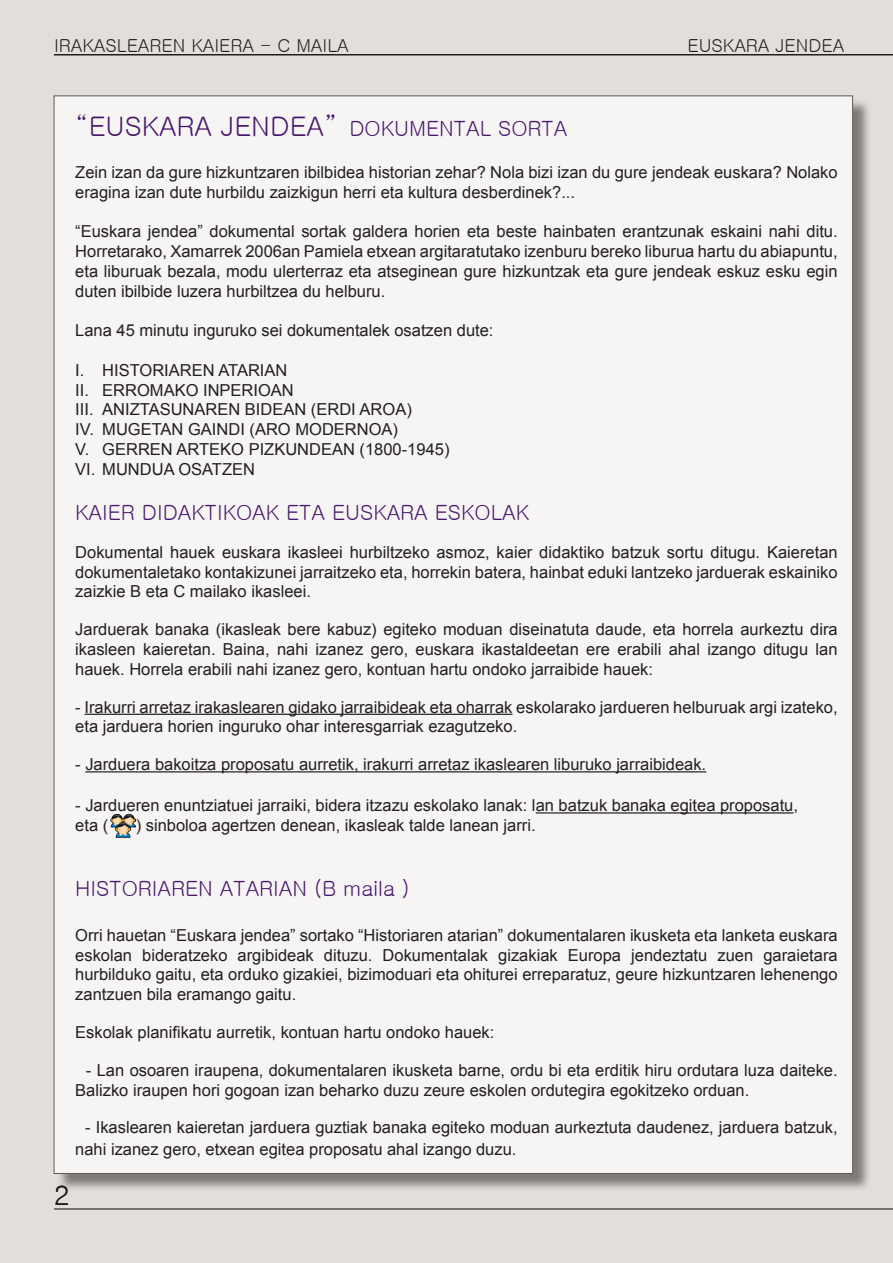
<style>
.page{position:relative;width:893px;height:1263px;background:#e2ded9}
.page>*{position:absolute;margin:0;border:0;box-sizing:border-box;transform-origin:0 0}
.t1{font:27px "Gulim";color:#48166d}
.t2{font:27px "Gulim";color:#231f20}
.t3{font:21px "Gulim";color:#48166d}
.t4{font:18px "Gulim";color:#231f20}
.t5{font:16.5px/19.8px "Arial";color:#231f20}
.s1{font-size:21px}
</style>
<div class="page">
<hr style="left:54px;top:1208px;width:839px;height:1px;background:#231f20">
<hr style="left:54px;top:54px;width:839px;height:2px;background:#231f20">
<div style="left:56px;top:98px;width:815px;height:1094px;background:#231f20;opacity:.75"></div>
<div style="left:54px;top:96px;width:799px;height:1077px;background:#f6f5f3"></div>
<hr style="left:85px;top:714px;width:427px;height:1px;background:#231f20">
<hr style="left:85px;top:771px;width:621px;height:1px;background:#231f20">
<hr style="left:536px;top:812px;width:257px;height:1px;background:#231f20">
<img style="left:111px;top:813px;width:24px;height:24px">
<p class="t4" style="left:54px;top:36px;width:296px">IRAKASLEAREN KAIERA - C MAILA</p>
<p class="t4" style="left:687px;top:36px;width:158px">EUSKARA JENDEA</p>
<p class="t1" style="left:75px;top:113px;width:494px">“EUSKARA JENDEA” <span class="s1">DOKUMENTAL SORTA</span></p>
<p class="t5" style="left:75px;top:162px;width:764px">Zein izan da gure hizkuntzaren ibilbidea historian zehar? Nola bizi izan du gure jendeak euskara? Nolako eragina izan dute hurbildu zaizkigun herri eta kultura desberdinek?...</p>
<p class="t5" style="left:75px;top:222px;width:764px;text-align:justify">“Euskara jendea” dokumental sortak galdera horien eta beste hainbaten erantzunak eskaini nahi ditu.<br>Horretarako, Xamarrek 2006an Pamiela etxean argitaratutako izenburu bereko liburua hartu du abiapuntu, eta liburuak bezala, modu ulerterraz eta atseginean gure hizkuntzak eta gure jendeak eskuz esku egin duten ibilbide luzera hurbiltzea du helburu.</p>
<p class="t5" style="left:75px;top:321px;width:420px">Lana 45 minutu inguruko sei dokumentalek osatzen dute:</p>
<p class="t5" style="left:75px;top:360px;width:214px">I. HISTORIAREN ATARIAN</p>
<p class="t5" style="left:75px;top:380px;width:220px">II. ERROMAKO INPERIOAN</p>
<p class="t5" style="left:75px;top:400px;width:338px">III. ANIZTASUNAREN BIDEAN (ERDI AROA)</p>
<p class="t5" style="left:75px;top:420px;width:324px">IV. MUGETAN GAINDI (ARO MODERNOA)</p>
<p class="t5" style="left:75px;top:440px;width:376px">V. GERREN ARTEKO PIZKUNDEAN (1800-1945)</p>
<p class="t5" style="left:75px;top:459px;width:181px">VI. MUNDUA OSATZEN</p>
<p class="t3" style="left:75px;top:502px;width:455px">KAIER DIDAKTIKOAK ETA EUSKARA ESKOLAK</p>
<p class="t5" style="left:75px;top:542px;width:764px;text-align:justify">Dokumental hauek euskara ikasleei hurbiltzeko asmoz, kaier didaktiko batzuk sortu ditugu. Kaieretan dokumentaletako kontakizunei jarraitzeko eta, horrekin batera, hainbat eduki lantzeko jarduerak eskainiko zaizkie B eta C mailako ikasleei.</p>
<p class="t5" style="left:75px;top:620px;width:764px;text-align:justify">Jarduerak banaka (ikasleak bere kabuz) egiteko moduan diseinatuta daude, eta horrela aurkeztu dira ikasleen kaieretan. Baina, nahi izanez gero, euskara ikastaldeetan ere erabili ahal izango ditugu lan hauek. Horrela erabili nahi izanez gero, kontuan hartu ondoko jarraibide hauek:</p>
<p class="t5" style="left:75px;top:697px;width:764px">- Irakurri arretaz irakaslearen gidako jarraibideak eta oharrak eskolarako jardueren helburuak argi izateko, eta jarduera horien inguruko ohar interesgarriak ezagutzeko.</p>
<p class="t5" style="left:75px;top:755px;width:632px">- Jarduera bakoitza proposatu aurretik, irakurri arretaz ikaslearen liburuko jarraibideak.</p>
<p class="t5" style="left:75px;top:796px;width:724px">- Jardueren enuntziatuei jarraiki, bidera itzazu eskolako lanak: lan batzuk banaka egitea proposatu,</p>
<p class="t5" style="left:75px;top:815px;width:35px">eta (</p>
<p class="t5" style="left:136px;top:815px;width:401px">) sinboloa agertzen denean, ikasleak talde lanean jarri.</p>
<p class="t3" style="left:75px;top:878px;width:336px">HISTORIAREN ATARIAN (B maila )</p>
<p class="t5" style="left:75px;top:925px;width:764px;text-align:justify">Orri hauetan “Euskara jendea” sortako “Historiaren atarian” dokumentalaren ikusketa eta lanketa euskara eskolan bideratzeko argibideak dituzu. Dokumentalak gizakiak Europa jendeztatu zuen garaietara hurbilduko gaitu, eta orduko gizakiei, bizimoduari eta ohiturei erreparatuz, geure hizkuntzaren lehenengo zantzuen bila eramango gaitu.</p>
<p class="t5" style="left:75px;top:1022px;width:421px">Eskolak planifikatu aurretik, kontuan hartu ondoko hauek:</p>
<p class="t5" style="left:75px;top:1060px;width:764px;text-indent:11px">- Lan osoaren iraupena, dokumentalaren ikusketa barne, ordu bi eta erditik hiru ordutara luza daiteke.<br>Balizko iraupen hori gogoan izan beharko duzu zeure eskolen ordutegira egokitzeko orduan.</p>
<p class="t5" style="left:75px;top:1117px;width:764px;line-height:21.6px;text-indent:10px">- Ikaslearen kaieretan jarduera guztiak banaka egiteko moduan aurkeztuta daudenez, jarduera batzuk, nahi izanez gero, etxean egitea proposatu ahal izango duzu.</p>
<p class="t2" style="left:54px;top:1181px;width:17px">2</p>
</div>
